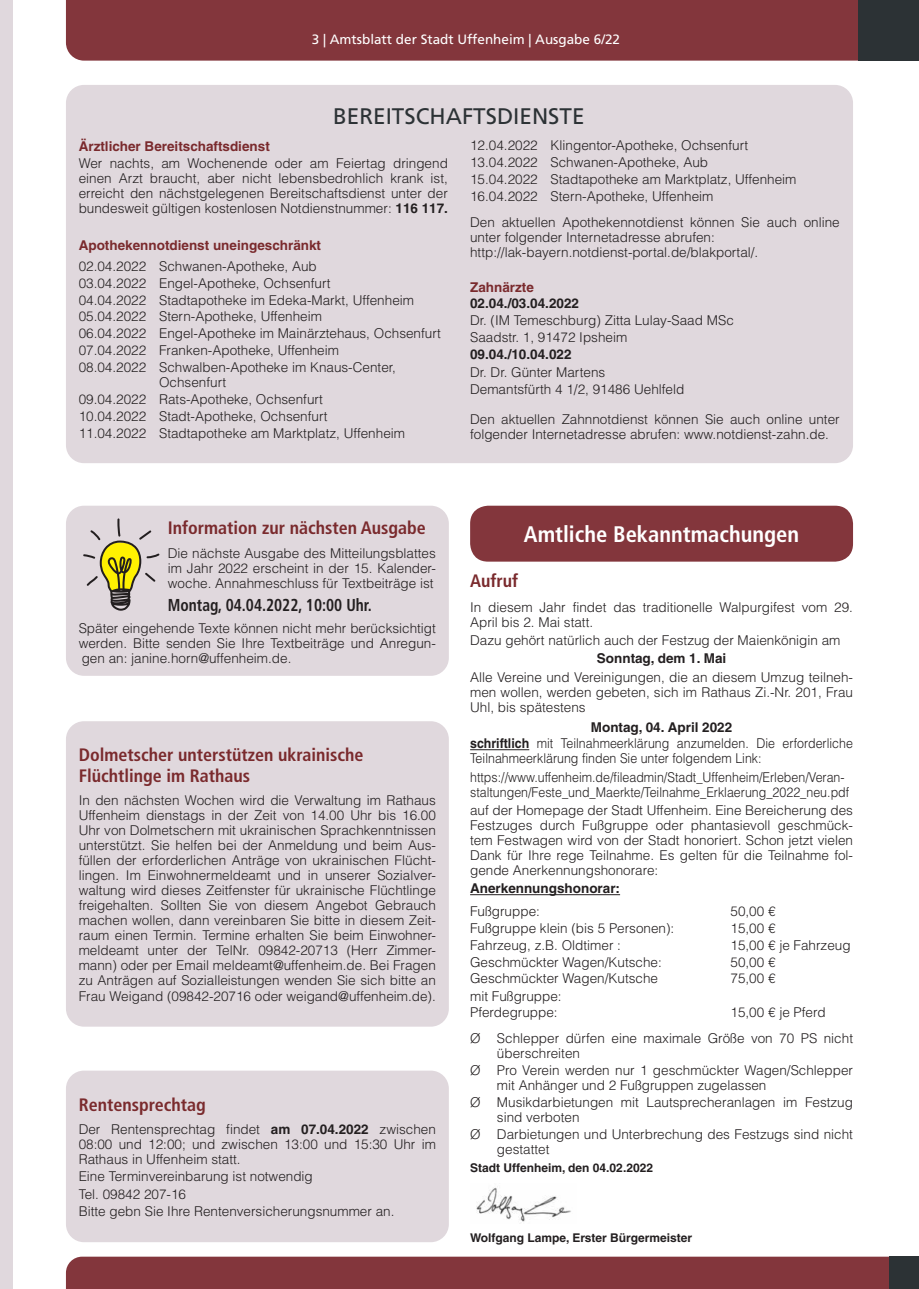
<style>
.page{position:relative;width:919px;height:1289px;background:#fff}
.page>*{position:absolute;margin:0;border:0;box-sizing:border-box;transform-origin:0 0}
.t1{font:700 condensed 22.5px "Frutiger LT";color:#fff}
.t2{font:22.5px "Frutiger LT";color:#2c3235}
.t3{font:700 condensed 18px/21px "Frutiger LT";color:#7a2a2d}
.t4{font:700 condensed 17.25px "Frutiger LT";color:#231f20;scale:.9 1}
.t5{font:300 13.5px/15px "Helvetica LT";color:#231f20}
.t6{font:300 13.5px/18.3px "Helvetica LT";color:#231f20;scale:.92 1}
.t7{font:700 13.5px "Helvetica LT";color:#7a2a2d}
.t8{font:700 13.5px "Helvetica LT";color:#231f20}
.t9{font:13.5px "Frutiger LT";color:#fff}
.t10{font:700 12px "Helvetica LT";color:#231f20}
.s1{font-weight:700}
</style>
<div class="page">
<div style="left:66px;top:1256px;width:823px;height:32px;background:#83363c"></div>
<div style="left:889px;top:1256px;width:29px;height:32px;background:#2c3235"></div>
<div style="left:66px;top:0;width:792px;height:61px;background:#83363c"></div>
<div style="left:858px;top:0;width:60px;height:61px;background:#2c3235"></div>
<hr style="left:470px;top:749px;width:59px;height:1px;background:#231f20">
<hr style="left:470px;top:894px;width:150px;height:1px;background:#231f20">
<div style="left:470px;top:505px;width:383px;height:56px;background:#83363c;border-radius:18px"></div>
<img style="left:476px;top:1187px;width:95px;height:35px">
<div style="left:0;top:0;width:13px;height:1288px;background:#e0d8dd"></div>
<div style="left:66px;top:85px;width:787px;height:378px;background:#e0d8dd;border-radius:18px"></div>
<div style="left:66px;top:505px;width:383px;height:170px;background:#e0d8dd;border-radius:18px"></div>
<svg style="left:83px;top:518px;width:76px;height:92px"></svg>
<div style="left:66px;top:721px;width:383px;height:305px;background:#e0d8dd;border-radius:18px"></div>
<div style="left:66px;top:1070px;width:383px;height:172px;background:#e0d8dd;border-radius:18px"></div>
<p class="t9" style="left:312px;top:32px;width:310px">3 | Amtsblatt der Stadt Uffenheim | Ausgabe 6/22</p>
<h1 class="t2" style="left:333px;top:103px;width:253px">BEREITSCHAFTSDIENSTE</h1>
<p class="t7" style="left:79px;top:138px;width:193px">Ärztlicher Bereitschaftsdienst</p>
<p class="t5" style="left:79px;top:155px;width:371px;text-align:justify">Wer nachts, am Wochenende oder am Feiertag dringend einen Arzt braucht, aber nicht lebensbedrohlich krank ist, erreicht den nächstgelegenen Bereitschaftsdienst unter der bundesweit gültigen kostenlosen Notdienstnummer: <span class="s1">116 117.</span></p>
<p class="t7" style="left:79px;top:237px;width:244px">Apothekennotdienst uneingeschränkt</p>
<p class="t5" style="left:79px;top:259px;width:239px">02.04.2022 Schwanen-Apotheke, Aub</p>
<p class="t5" style="left:79px;top:275px;width:253px">03.04.2022 Engel-Apotheke, Ochsenfurt</p>
<p class="t5" style="left:79px;top:292px;width:337px">04.04.2022 Stadtapotheke im Edeka-Markt, Uffenheim</p>
<p class="t5" style="left:79px;top:309px;width:245px">05.04.2022 Stern-Apotheke, Uffenheim</p>
<p class="t5" style="left:79px;top:326px;width:363px">06.04.2022 Engel-Apotheke im Mainärztehaus, Ochsenfurt</p>
<p class="t5" style="left:79px;top:342px;width:262px">07.04.2022 Franken-Apotheke, Uffenheim</p>
<p class="t5" style="left:79px;top:359px;width:318px">08.04.2022 Schwalben-Apotheke im Knaus-Center,</p>
<p class="t5" style="left:159px;top:375px;width:69px">Ochsenfurt</p>
<p class="t5" style="left:79px;top:391px;width:246px">09.04.2022 Rats-Apotheke, Ochsenfurt</p>
<p class="t5" style="left:79px;top:408px;width:250px">10.04.2022 Stadt-Apotheke, Ochsenfurt</p>
<p class="t5" style="left:79px;top:425px;width:328px">11.04.2022 Stadtapotheke am Marktplatz, Uffenheim</p>
<p class="t5" style="left:470px;top:137px;width:328px;line-height:16.8px">12.04.2022 Klingentor-Apotheke, Ochsenfurt 13.04.2022 Schwanen-Apotheke, Aub<br>15.04.2022 Stadtapotheke am Marktplatz, Uffenheim 16.04.2022 Stern-Apotheke, Uffenheim</p>
<p class="t5" style="left:470px;top:215px;width:371px">Den aktuellen Apothekennotdienst können Sie auch online unter folgender Internetadresse abrufen: http://lak-bayern.notdienst-portal.de/blakportal/.</p>
<p class="t7" style="left:470px;top:279px;width:65px">Zahnärzte</p>
<p class="t8" style="left:470px;top:295px;width:110px">02.04./03.04.2022</p>
<p class="t5" style="left:470px;top:311px;width:265px;line-height:17.1px">Dr. (IM Temeschburg) Zitta Lulay-Saad MSc<br>Saadstr. 1, 91472 Ipsheim</p>
<p class="t8" style="left:470px;top:346px;width:103px">09.04./10.04.022</p>
<p class="t5" style="left:470px;top:363px;width:216px;line-height:17.1px">Dr. Dr. Günter Martens<br>Demantsfürth 4 1/2, 91486 Uehlfeld</p>
<p class="t5" style="left:470px;top:412px;width:371px">Den aktuellen Zahnnotdienst können Sie auch online unter folgender Internetadresse abrufen: www.notdienst-zahn.de.</p>
<h2 class="t3" style="left:168px;top:517px;width:259px">Information zur nächsten Ausgabe</h2>
<p class="t5" style="left:168px;top:545px;width:269px;text-align:justify">Die nächste Ausgabe des Mitteilungsblattes im Jahr 2022 erscheint in der 15. Kalender&shy;woche. Annahmeschluss für Textbeiträge ist</p>
<p class="t4" style="left:168px;top:594px;width:228px">Montag, 04.04.2022, 10:00 Uhr.</p>
<p class="t5" style="left:79px;top:620px;width:359px;text-align:justify">Später eingehende Texte können nicht mehr berücksichtigt werden. Bitte senden Sie Ihre Textbeiträge und Anregun&shy;gen an: janine.horn@uffenheim.de.</p>
<h2 class="t3" style="left:79px;top:744px;width:286px">Dolmetscher unterstützen ukrainische<br>Flüchtlinge im Rathaus</h2>
<p class="t5" style="left:79px;top:793px;width:359px;text-align:justify">In den nächsten Wochen wird die Verwaltung im Rathaus Uffenheim dienstags in der Zeit von 14.00 Uhr bis 16.00<br>Uhr von Dolmetschern mit ukrainischen Sprachkenntnissen unterstützt. Sie helfen bei der Anmeldung und beim Aus&shy;füllen der erforderlichen Anträge von ukrainischen Flücht&shy;lingen. Im Einwohnermeldeamt und in unserer Sozialver&shy;waltung wird dieses Zeitfenster für ukrainische Flüchtlinge freigehalten. Sollten Sie von diesem Angebot Gebrauch machen wollen, dann vereinbaren Sie bitte in diesem Zeit&shy;raum einen Termin. Termine erhalten Sie beim Einwohner&shy;meldeamt unter der TelNr. 09842-20713 (Herr Zimmer&shy;mann) oder per Email meldeamt@uffenheim.de. Bei Fragen zu Anträgen auf Sozialleistungen wenden Sie sich bitte an Frau Weigand (09842-20716 oder weigand@uffenheim.de).</p>
<h2 class="t3" style="left:79px;top:1093px;width:129px">Rentensprechtag</h2>
<p class="t5" style="left:79px;top:1121px;width:359px;text-align:justify">Der Rentensprechtag findet <span class="s1">am 07.04.2022</span> zwischen 08:00 und 12:00; und zwischen 13:00 und 15:30 Uhr im Rathaus in Uffenheim statt.</p>
<p class="t5" style="left:79px;top:1167px;width:317px;line-height:17.1px">Eine Terminvereinbarung ist notwendig<br>Tel. 09842 207-16<br>Bitte gebn Sie Ihre Rentenversicherungsnummer an.</p>
<h1 class="t1" style="left:524px;top:521px;width:277px">Amtliche Bekanntmachungen</h1>
<h2 class="t3" style="left:470px;top:570px;width:50px">Aufruf</h2>
<p class="t5" style="left:470px;top:599px;width:384px">In diesem Jahr findet das traditionelle Walpurgifest vom 29.<br>April bis 2. Mai statt.</p>
<p class="t5" style="left:470px;top:632px;width:372px">Dazu gehört natürlich auch der Festzug der Maienkönigin am</p>
<p class="t8" style="left:597px;top:650px;width:131px">Sonntag, dem 1. Mai</p>
<p class="t5" style="left:470px;top:669px;width:384px;text-align:justify">Alle Vereine und Vereinigungen, die an diesem Umzug teilneh&shy;men wollen, werden gebeten, sich im Rathaus Zi.-Nr. 201, Frau Uhl, bis spätestens</p>
<p class="t6" style="left:470px;top:718px;width:417px;line-height:16.8px;text-align:center"><span class="s1">Montag, 04. April 2022<br>schriftlich</span> mit Teilnahmeerklärung anzumelden. Die erforderliche</p>
<p class="t6" style="left:470px;top:749px;width:408px">Teilnahmeerklärung finden Sie unter folgendem Link: https://www.uffenheim.de/fileadmin/Stadt_Uffenheim/Erleben/Veran-</p>
<p class="t6" style="left:470px;top:782px;width:417px">staltungen/Feste_und_Maerkte/Teilnahme_Erklaerung_2022_neu.pdf auf der Homepage der Stadt Uffenheim. Eine Bereicherung des</p>
<p class="t5" style="left:470px;top:817px;width:384px;text-align:justify">Festzuges durch Fußgruppe oder phantasievoll geschmück&shy;tem Festwagen wird von der Stadt honoriert. Schon jetzt vielen Dank für Ihre rege Teilnahme. Es gelten für die Teilnahme fol&shy;gende Anerkennungshonorare:</p>
<p class="t8" style="left:470px;top:880px;width:151px">Anerkennungshonorar:</p>
<p class="t5" style="left:470px;top:904px;width:71px">Fußgruppe:</p>
<p class="t5" style="left:730px;top:904px;width:47px">50,00 €</p>
<p class="t5" style="left:470px;top:920px;width:206px">Fußgruppe klein (bis 5 Personen):</p>
<p class="t5" style="left:730px;top:920px;width:47px">15,00 €</p>
<p class="t5" style="left:470px;top:937px;width:152px">Fahrzeug, z.B. Oldtimer :</p>
<p class="t5" style="left:730px;top:937px;width:122px">15,00 € je Fahrzeug</p>
<p class="t5" style="left:470px;top:954px;width:193px">Geschmückter Wagen/Kutsche:</p>
<p class="t5" style="left:730px;top:954px;width:47px">50,00 €</p>
<p class="t5" style="left:470px;top:969px;width:189px;line-height:17.1px">Geschmückter Wagen/Kutsche mit Fußgruppe:</p>
<p class="t5" style="left:730px;top:971px;width:47px">75,00 €</p>
<p class="t5" style="left:470px;top:1004px;width:89px">Pferdegruppe:</p>
<p class="t5" style="left:470px;top:999px;width:384px;line-height:26.1px;text-indent:260px">15,00 € je Pferd<br>Ø Schlepper dürfen eine maximale Größe von 70 PS nicht</p>
<p class="t5" style="left:470px;top:1045px;width:384px;line-height:16.8px;text-indent:27px">überschreiten<br>Ø Pro Verein werden nur 1 geschmückter Wagen/Schlepper</p>
<p class="t5" style="left:470px;top:1076px;width:384px;line-height:16.8px;text-indent:27px">mit Anhänger und 2 Fußgruppen zugelassen<br>Ø Musikdarbietungen mit Lautsprecheranlagen im Festzug</p>
<p class="t5" style="left:470px;top:1108px;width:384px;line-height:16.8px;text-indent:27px">sind verboten<br>Ø Darbietungen und Unterbrechung des Festzugs sind nicht</p>
<p class="t5" style="left:497px;top:1141px;width:54px">gestattet</p>
<p class="t10" style="left:470px;top:1160px;width:184px">Stadt Uffenheim, den 04.02.2022</p>
<p class="t10" style="left:470px;top:1230px;width:224px">Wolfgang Lampe, Erster Bürgermeister</p>
</div>
